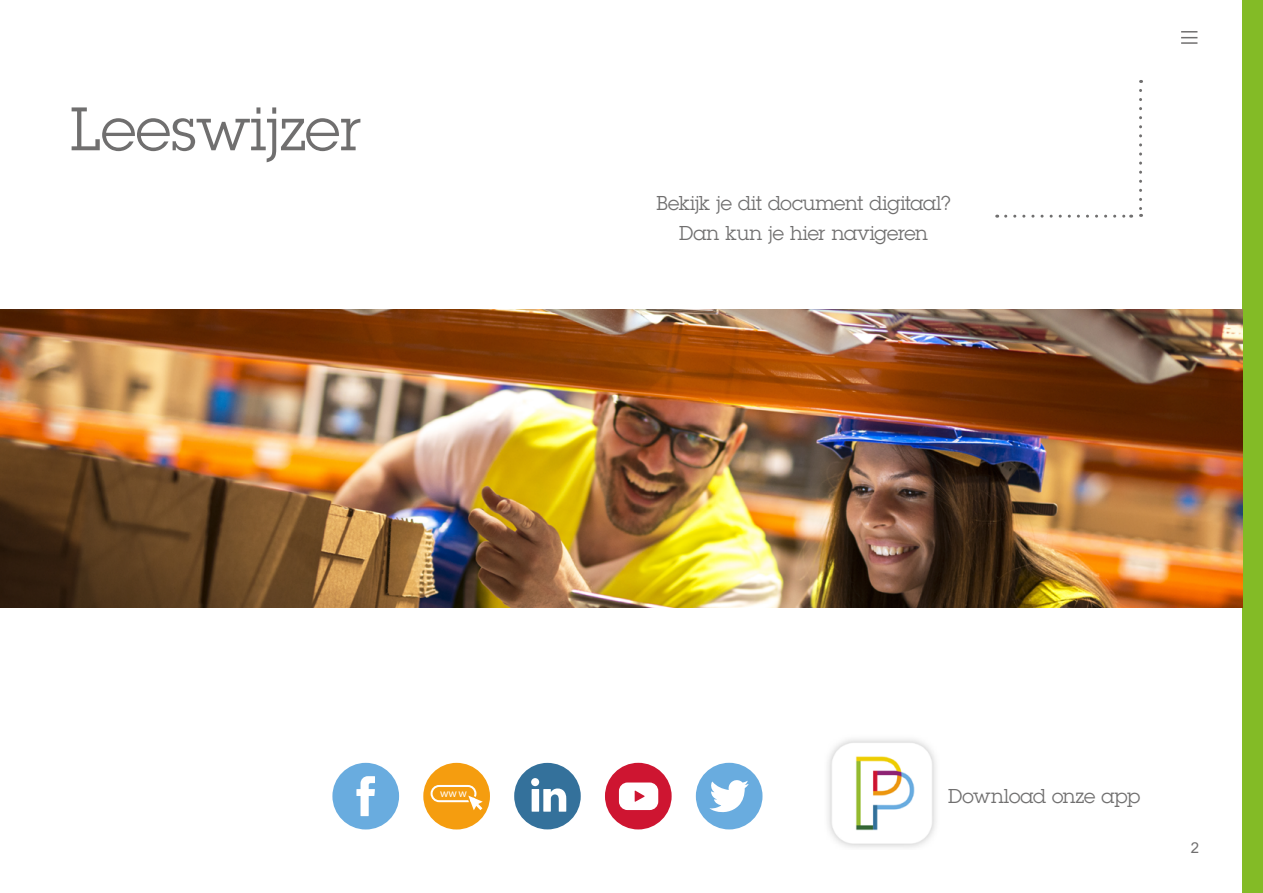
<style>
.page{position:relative;width:1263px;height:893px;background:#fff}
.page>*{position:absolute;margin:0;border:0;box-sizing:border-box;transform-origin:0 0}
.t1{font:60px "Lubalin Graph";color:#706f6f}
.t2{font:19.5px/30px "Lubalin Graph";letter-spacing:-.01em;color:#706f6f;text-align:center}
.t3{font:15px "Arial";color:#706f6f}
.t4{font:11.55px "Myriad Pro";color:#fff}
</style>
<div class="page">
<div style="left:1243px;top:0;width:20px;height:893px;background:#83bb26"></div>
<svg style="left:1181px;top:31px;width:16px;height:13px"></svg>
<img style="left:0;top:309px;width:1243px;height:299px">
<div style="left:605px;top:763px;width:67px;height:66px;background:#ce1531;border-radius:50%"></div>
<svg style="left:619px;top:782px;width:39px;height:28px"></svg>
<div style="left:514px;top:763px;width:67px;height:66px;background:#34719b;border-radius:50%"></div>
<svg style="left:532px;top:788px;width:34px;height:24px"></svg>
<div style="left:531px;top:778px;width:8px;height:8px;background:#fff;border-radius:50%"></div>
<div style="left:696px;top:763px;width:66px;height:66px;background:#69acdf;border-radius:50%"></div>
<svg style="left:709px;top:780px;width:39px;height:33px"></svg>
<div style="left:332px;top:763px;width:67px;height:66px;background:#69acdf;border-radius:50%"></div>
<svg style="left:356px;top:776px;width:19px;height:40px"></svg>
<img style="left:828px;top:739px;width:108px;height:109px">
<svg style="left:1139px;top:90px;width:3px;height:127px"></svg>
<svg style="left:1006px;top:215px;width:126px;height:3px"></svg>
<div style="left:423px;top:763px;width:67px;height:66px;background:#f59d0f;border-radius:50%"></div>
<svg style="left:431px;top:785px;width:52px;height:25px"></svg>
<h1 class="t1" style="left:70px;top:91px;width:293px">Leeswijzer</h1>
<p class="t2" style="left:656px;top:188px;width:296px">Bekijk je dit document digitaal?<br>Dan kun je hier navigeren</p>
<p class="t4" style="left:440px;top:786px;width:28px">www</p>
<p class="t2" style="left:948px;top:781px;width:193px">Download onze app</p>
<p class="t3" style="left:1191px;top:838px;width:10px">2</p>
</div>
